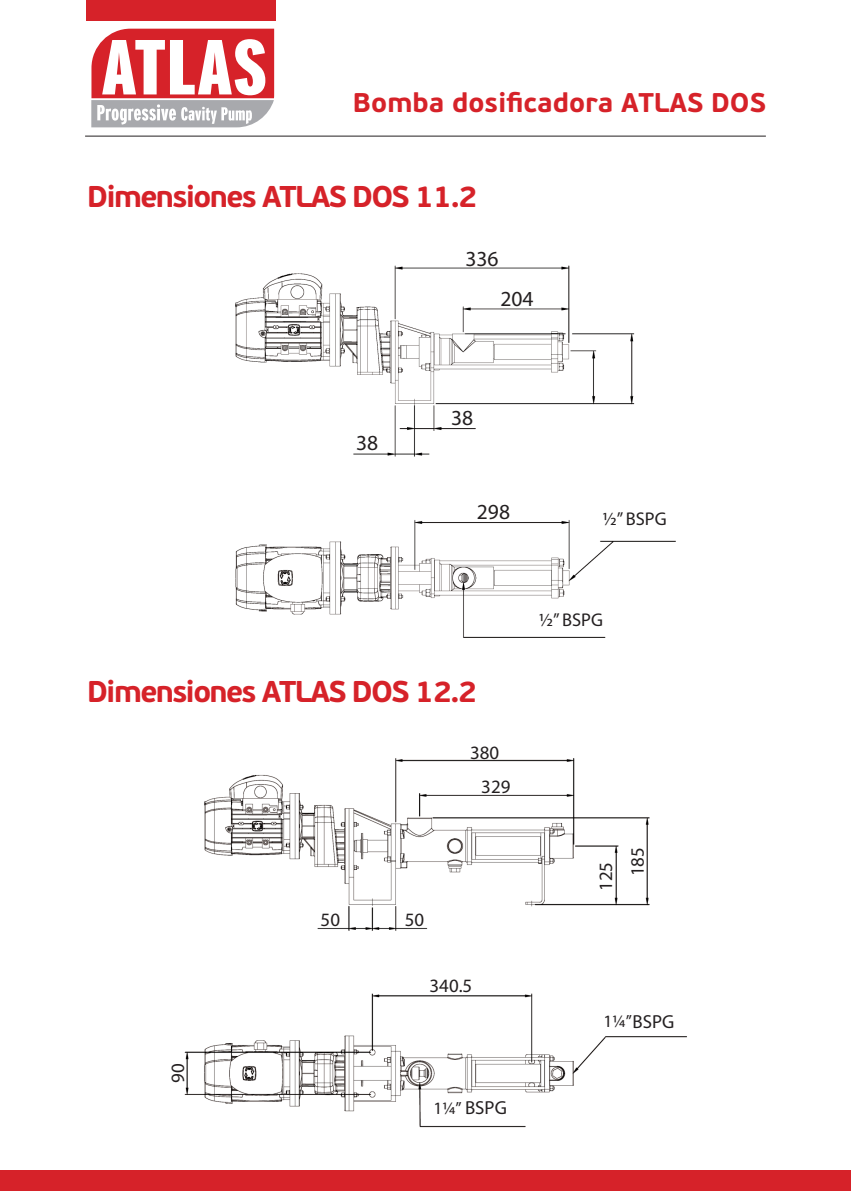
<style>
.page{position:relative;width:851px;height:1191px;background:#fff}
.page>*{position:absolute;margin:0;border:0;box-sizing:border-box;transform-origin:0 0}
.t1{font:700 30px "PF Beau Sans Pro";letter-spacing:-.055em;color:#d62229}
.t2{font:700 27px "PF Beau Sans Pro";color:#d62229}
.t3{font:21.45px "Myriad Pro";color:#231f20}
.t4{font:18.9px/34.5px "Myriad Pro";color:#231f20;text-align:center}
.t5{font:18.45px "Myriad Pro";color:#231f20}
.s1{font-size:17.4px}
</style>
<div class="page">
<div style="left:0;top:1169px;width:850px;height:22px;background:#d62229"></div>
<hr style="left:85px;top:136px;width:680px;height:1px;background:#231f20">
<svg style="left:91px;top:29px;width:183px;height:98px"></svg>
<div style="left:86px;top:0;width:189px;height:21px;background:#d62229"></div>
<img style="left:235px;top:265px;width:441px;height:373px">
<img style="left:184px;top:758px;width:503px;height:370px">
<p class="t2" style="left:353px;top:86px;width:414px">Bomba dosificadora ATLAS DOS</p>
<p class="t1" style="left:87px;top:178px;width:392px">Dimensiones ATLAS DOS 11.2</p>
<p class="t3" style="left:465px;top:251px;width:35px">336</p>
<p class="t3" style="left:356px;top:435px;width:24px">38</p>
<p class="t3" style="left:500px;top:291px;width:35px">204</p>
<p class="t3" style="left:451px;top:410px;width:24px">38</p>
<p class="t3" style="left:477px;top:503px;width:35px">298</p>
<p class="t5" style="left:602px;top:511px;width:65px">½”BSPG</p>
<p class="t5" style="left:539px;top:613px;width:65px">½”BSPG</p>
<p class="t1" style="left:87px;top:673px;width:392px">Dimensiones ATLAS DOS 12.2</p>
<p class="t4" style="left:162px;top:1083px;width:21px;rotate:-90deg">90</p>
<p class="t4" style="left:470px;top:737px;width:42px">380<br>329</p>
<p class="t4" style="left:320px;top:903px;width:21px">50</p>
<p class="t4" style="left:405px;top:903px;width:21px">50</p>
<p class="t4" style="left:429px;top:970px;width:44px">340.5</p>
<p class="t4" style="left:433px;top:1092px;width:75px"><span class="s1">1¼”</span> BSPG</p>
<p class="t4" style="left:591px;top:876px;width:31px;line-height:31.8px;text-align:left;text-indent:-15px;rotate:-90deg">125<br>185</p>
<p class="t4" style="left:603px;top:1006px;width:72px"><span class="s1">1¼”</span>BSPG</p>
</div>
